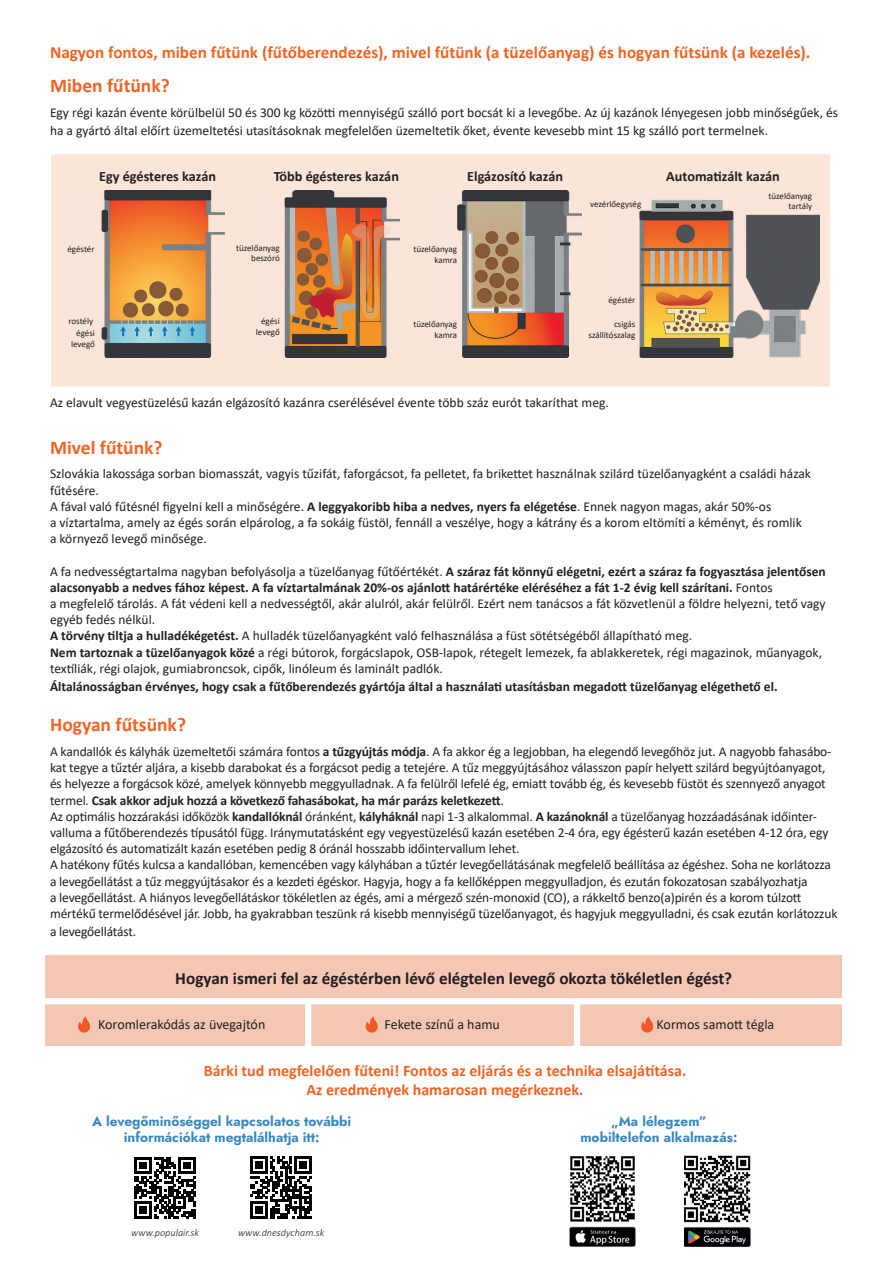
<style>
.page{position:relative;width:893px;height:1263px;background:#fff}
.page>*{position:absolute;margin:0;border:0;box-sizing:border-box;transform-origin:0 0}
.t1{font:700 19.5px "Calibri";color:#f26424}
.t2{font:700 17.1px "Calibri";color:#f26424}
.t3{font:700 17.1px "Calibri";color:#231f20}
.t4{font:700 16.05px/19.2px "Calibri";color:#f26424;text-align:center}
.t5{font:700 14.25px "Calibri";color:#231f20}
.t6{font:14.1px "Calibri";color:#231f20}
.t7{font:13.65px "Jost";color:#3a88bf}
.t8{font:13.5px/16.2px "Calibri";letter-spacing:-.01em;color:#231f20}
.t9{font:700 13.5px "Calibri";color:#231f20}
.t10{font:italic 300 10.2px "Calibri";color:#231f20}
.t11{font:9px/10.8px "Calibri";color:#231f20;text-align:right}
.s1{font-weight:700}
</style>
<div class="page">
<div style="left:45px;top:956px;width:796px;height:90px;background:#f3c7b4"></div>
<svg style="left:134px;top:1157px;width:62px;height:62px"></svg>
<svg style="left:250px;top:1157px;width:62px;height:61px"></svg>
<div style="left:574px;top:1001px;width:6px;height:48px;background:#fff"></div>
<div style="left:305px;top:1001px;width:6px;height:48px;background:#fff"></div>
<div style="left:41px;top:998px;width:811px;height:6px;background:#fff"></div>
<div style="left:51px;top:154px;width:779px;height:232px;background:#fbe6d8"></div>
<img style="left:58px;top:190px;width:166px;height:167px">
<img style="left:603px;top:191px;width:217px;height:166px">
<img style="left:244px;top:190px;width:156px;height:167px">
<img style="left:418px;top:191px;width:164px;height:166px">
<svg style="left:78px;top:1016px;width:12px;height:16px"></svg>
<svg style="left:366px;top:1016px;width:12px;height:16px"></svg>
<svg style="left:641px;top:1016px;width:12px;height:16px"></svg>
<img style="left:569px;top:1156px;width:66px;height:91px">
<img style="left:684px;top:1155px;width:66px;height:91px">
<p class="t2" style="left:50px;top:41px;width:762px">Nagyon fontos, miben fűtünk (fűtőberendezés), mivel fűtünk (a tüzelőanyag) és hogyan fűtsünk (a kezelés).</p>
<h1 class="t1" style="left:50px;top:72px;width:121px">Miben fűtünk?</h1>
<p class="t8" style="left:50px;top:103px;width:790px;line-height:18px">Egy régi kazán évente körülbelül 50 és 300 kg közötti mennyiségű szálló port bocsát ki a levegőbe. Az új kazánok lényegesen jobb minőségűek, és ha a gyártó által előírt üzemeltetési utasításoknak megfelelően üzemeltetik őket, évente kevesebb mint 15 kg szálló port termelnek.</p>
<p class="t5" style="left:99px;top:166px;width:118px">Egy égésteres kazán</p>
<p class="t5" style="left:274px;top:166px;width:127px">Több égésteres kazán</p>
<p class="t5" style="left:467px;top:166px;width:97px">Elgázosító kazán</p>
<p class="t5" style="left:666px;top:166px;width:115px">Automatizált kazán</p>
<p class="t11" style="left:67px;top:243px;width:29px">égéstér</p>
<p class="t11" style="left:69px;top:314px;width:28px;line-height:12.6px">rostély égési</p>
<p class="t11" style="left:71px;top:338px;width:25px">levegő</p>
<p class="t11" style="left:236px;top:242px;width:45px">tüzelőanyag beszóró</p>
<p class="t11" style="left:256px;top:315px;width:25px;text-align:center">égési levegő</p>
<p class="t11" style="left:413px;top:243px;width:45px">tüzelőanyag kamra</p>
<p class="t11" style="left:413px;top:318px;width:45px">tüzelőanyag kamra</p>
<p class="t11" style="left:590px;top:198px;width:53px">vezérlőegység</p>
<p class="t11" style="left:608px;top:294px;width:29px">égéstér</p>
<p class="t11" style="left:589px;top:318px;width:48px">csigás szállítószalag</p>
<p class="t11" style="left:768px;top:190px;width:45px">tüzelőanyag tartály</p>
<p class="t8" style="left:50px;top:394px;width:560px">Az elavult vegyestüzelésű kazán elgázosító kazánra cserélésével évente több száz eurót takaríthat meg.</p>
<h1 class="t1" style="left:50px;top:433px;width:114px">Mivel fűtünk?</h1>
<p class="t8" style="left:50px;top:465px;width:762px">Szlovákia lakossága sorban biomasszát, vagyis tűzifát, faforgácsot, fa pelletet, fa brikettet használnak szilárd tüzelőanyagként a családi házak fűtésére.<br>A fával való fűtésnél figyelni kell a minőségére. <span class="s1">A leggyakoribb hiba a nedves, nyers fa elégetése</span>. Ennek nagyon magas, akár 50%-os<br>a víztartalma, amely az égés során elpárolog, a fa sokáig füstöl, fennáll a veszélye, hogy a kátrány és a korom eltömíti a kéményt, és romlik a környező levegő minősége.</p>
<p class="t8" style="left:50px;top:563px;width:777px">A fa nedvességtartalma nagyban befolyásolja a tüzelőanyag fűtőértékét. <span class="s1">A száraz fát könnyű elégetni, ezért a száraz fa fogyasztása jelentősen alacsonyabb a nedves fához képest. A fa víztartalmának 20%-os ajánlott határértéke eléréséhez a fát 1-2 évig kell szárítani.</span> Fontos<br>a megfelelő tárolás. A fát védeni kell a nedvességtől, akár alulról, akár felülről. Ezért nem tanácsos a fát közvetlenül a földre helyezni, tető vagy egyéb fedés nélkül.<br><span class="s1">A törvény tiltja a hulladékégetést.</span> A hulladék tüzelőanyagként való felhasználása a füst sötétségéből állapítható meg.<br><span class="s1">Nem tartoznak a tüzelőanyagok közé</span> a régi bútorok, forgácslapok, OSB-lapok, rétegelt lemezek, fa ablakkeretek, régi magazinok, műanyagok, textíliák, régi olajok, gumiabroncsok, cipők, linóleum és laminált padlók.</p>
<p class="t9" style="left:50px;top:677px;width:729px">Általánosságban érvényes, hogy csak a fűtőberendezés gyártója által a használati utasításban megadott tüzelőanyag elégethető el.</p>
<h1 class="t1" style="left:50px;top:711px;width:137px">Hogyan fűtsünk?</h1>
<p class="t8" style="left:50px;top:743px;width:789px">A kandallók és kályhák üzemeltetői számára fontos <span class="s1">a tűzgyújtás módja</span>. A fa akkor ég a legjobban, ha elegendő levegőhöz jut. A nagyobb fahasábo&shy;kat tegye a tűztér aljára, a kisebb darabokat és a forgácsot pedig a tetejére. A tűz meggyújtásához válasszon papír helyett szilárd begyújtóanyagot, és helyezze a forgácsok közé, amelyek könnyebb meggyulladnak. A fa felülről lefelé ég, emiatt tovább ég, és kevesebb füstöt és szennyező anyagot termel. <span class="s1">Csak akkor adjuk hozzá a következő fahasábokat, ha már parázs keletkezett</span>.<br>Az optimális hozzárakási időközök <span class="s1">kandallóknál</span> óránként, <span class="s1">kályháknál</span> napi 1-3 alkalommal. <span class="s1">A kazánoknál</span> a tüzelőanyag hozzáadásának időinter&shy;valluma a fűtőberendezés típusától függ. Iránymutatásként egy vegyestüzelésű kazán esetében 2-4 óra, egy égésterű kazán esetében 4-12 óra, egy elgázosító és automatizált kazán esetében pedig 8 óránál hosszabb időintervallum lehet.<br>A hatékony fűtés kulcsa a kandallóban, kemencében vagy kályhában a tűztér levegőellátásának megfelelő beállítása az égéshez. Soha ne korlátozza a levegőellátást a tűz meggyújtásakor és a kezdeti égéskor. Hagyja, hogy a fa kellőképpen meggyulladjon, és ezután fokozatosan szabályozhatja<br>a levegőellátást. A hiányos levegőellátáskor tökéletlen az égés, ami a mérgező szén-monoxid (CO), a rákkeltő benzo(a)pirén és a korom túlzott mértékű termelődésével jár. Jobb, ha gyakrabban teszünk rá kisebb mennyiségű tüzelőanyagot, és hagyjuk meggyulladni, és csak ezután korlátozzuk</p>
<p class="t8" style="left:50px;top:923px;width:88px">a levegőellátást.</p>
<p class="t3" style="left:175px;top:966px;width:558px">Hogyan ismeri fel az égéstérben lévő elégtelen levegő okozta tökéletlen égést?</p>
<p class="t6" style="left:98px;top:1015px;width:169px">Koromlerakódás az üvegajtón</p>
<p class="t6" style="left:384px;top:1015px;width:117px">Fekete színű a hamu</p>
<p class="t6" style="left:657px;top:1015px;width:119px">Kormos samott tégla</p>
<p class="t4" style="left:204px;top:1060px;width:484px">Bárki tud megfelelően fűteni! Fontos az eljárás és a technika elsajátítása.<br>Az eredmények hamarosan megérkeznek.</p>
<p class="t7" style="left:92px;top:1112px;width:261px">A levegőminőséggel kapcsolatos további</p>
<p class="t7" style="left:611px;top:1112px;width:97px">„Ma lélegzem”</p>
<p class="t7" style="left:124px;top:1128px;width:197px">információkat megtalálhatja itt:</p>
<p class="t7" style="left:580px;top:1128px;width:158px">mobiltelefon alkalmazás:</p>
<p class="t10" style="left:131px;top:1226px;width:69px">www.populair.sk</p>
<p class="t10" style="left:238px;top:1226px;width:88px">www.dnesdycham.sk</p>
</div>
